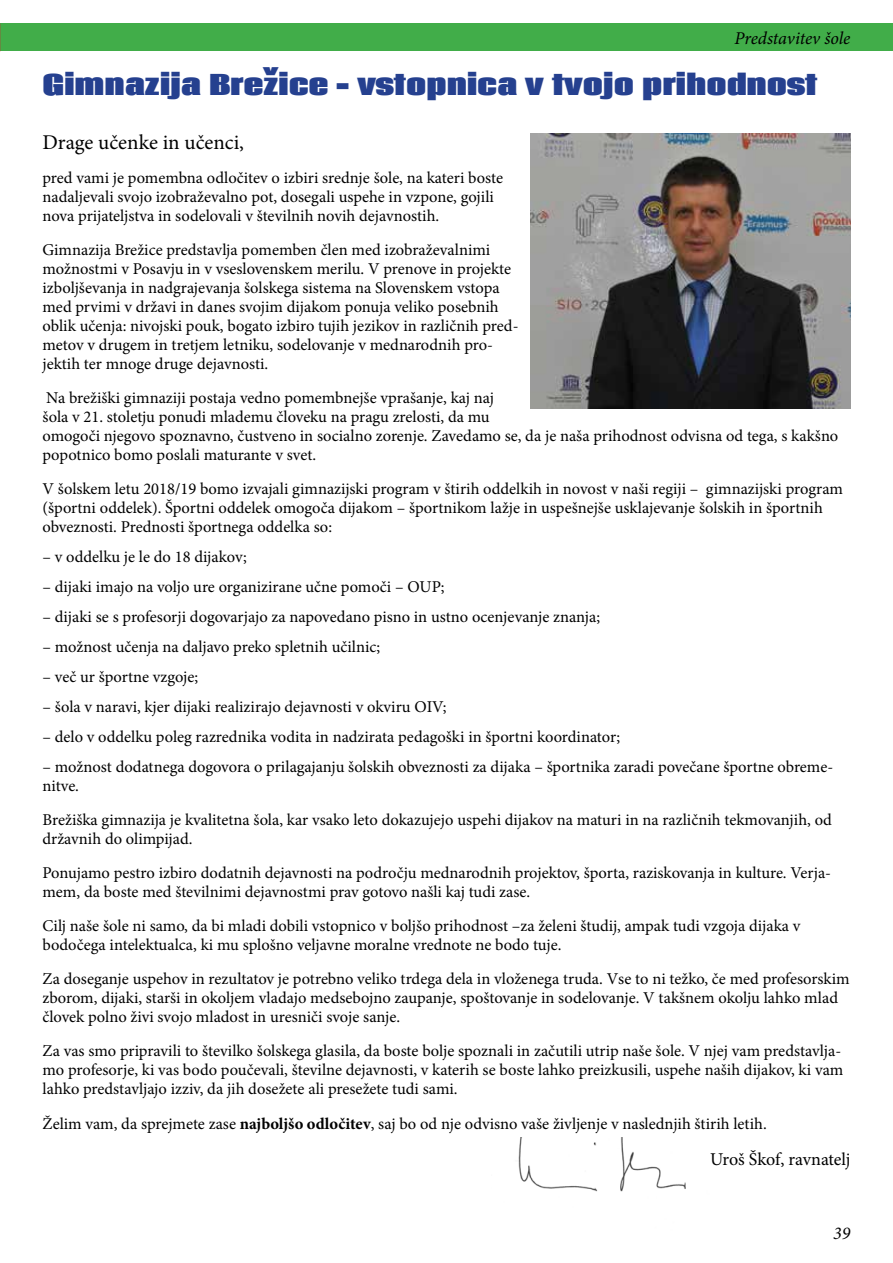
<style>
.page{position:relative;width:893px;height:1263px;background:#fff}
.page>*{position:absolute;margin:0;border:0;box-sizing:border-box;transform-origin:0 0}
.t1{font:800 27px "Coda";color:#25408f}
.t2{font:21px "Minion Pro";color:#000}
.t3{font:18px "Minion Pro";letter-spacing:-.01em;color:#000}
.t4{font:italic 18px "Minion Pro";letter-spacing:-.005em;color:#000}
.t5{font:16.5px/19px "Minion Pro";color:#000}
.s1{font-weight:700}
</style>
<div class="page">
<img style="left:531px;top:134px;width:319px;height:274px">
<img style="left:518px;top:1137px;width:168px;height:55px">
<div style="left:0;top:23px;width:893px;height:28px;background:#41ad49"></div>
<p class="t4" style="left:735px;top:26px;width:117px">Predstavitev šole</p>
<h1 class="t1" style="left:43px;top:60px;width:776px">Gimnazija Brežice – vstopnica v tvojo prihodnost</h1>
<p class="t2" style="left:43px;top:128px;width:203px">Drage učenke in učenci,</p>
<p class="t5" style="left:43px;top:169px;width:462px">pred vami je pomembna odločitev o izbiri srednje šole, na kateri boste nadaljevali svojo izobraževalno pot, dosegali uspehe in vzpone, gojili nova prijateljstva in sodelovali v številnih novih dejavnostih.</p>
<p class="t5" style="left:43px;top:240px;width:477px">Gimnazija Brežice predstavlja pomemben člen med izobraževalnimi možnostmi v Posavju in v vseslovenskem merilu. V prenove in projekte izboljševanja in nadgrajevanja šolskega sistema na Slovenskem vstopa med prvimi v državi in danes svojim dijakom ponuja veliko posebnih oblik učenja: nivojski pouk, bogato izbiro tujih jezikov in različnih pred&shy;metov v drugem in tretjem letniku, sodelovanje v mednarodnih pro&shy;jektih ter mnoge druge dejavnosti.</p>
<p class="t5" style="left:43px;top:388px;width:797px">Na brežiški gimnaziji postaja vedno pomembnejše vprašanje, kaj naj<br>šola v 21. stoletju ponudi mlademu človeku na pragu zrelosti, da mu<br>omogoči njegovo spoznavno, čustveno in socialno zorenje. Zavedamo se, da je naša prihodnost odvisna od tega, s kakšno popotnico bomo poslali maturante v svet.</p>
<p class="t5" style="left:43px;top:479px;width:802px">V šolskem letu 2018/19 bomo izvajali gimnazijski program v štirih oddelkih in novost v naši regiji – gimnazijski program (športni oddelek). Športni oddelek omogoča dijakom – športnikom lažje in uspešnejše usklajevanje šolskih in športnih obveznosti. Prednosti športnega oddelka so:</p>
<p class="t5" style="left:43px;top:547px;width:206px">– v oddelku je le do 18 dijakov;</p>
<p class="t5" style="left:43px;top:577px;width:404px">– dijaki imajo na voljo ure organizirane učne pomoči – OUP;</p>
<p class="t5" style="left:43px;top:607px;width:559px">– dijaki se s profesorji dogovarjajo za napovedano pisno in ustno ocenjevanje znanja;</p>
<p class="t5" style="left:43px;top:637px;width:339px">– možnost učenja na daljavo preko spletnih učilnic;</p>
<p class="t5" style="left:43px;top:667px;width:157px">– več ur športne vzgoje;</p>
<p class="t5" style="left:43px;top:697px;width:405px">– šola v naravi, kjer dijaki realizirajo dejavnosti v okviru OIV;</p>
<p class="t5" style="left:43px;top:727px;width:579px">– delo v oddelku poleg razrednika vodita in nadzirata pedagoški in športni koordinator;</p>
<p class="t5" style="left:43px;top:757px;width:792px">– možnost dodatnega dogovora o prilagajanju šolskih obveznosti za dijaka – športnika zaradi povečane športne obreme&shy;nitve.</p>
<p class="t5" style="left:43px;top:810px;width:791px">Brežiška gimnazija je kvalitetna šola, kar vsako leto dokazujejo uspehi dijakov na maturi in na različnih tekmovanjih, od državnih do olimpijad.</p>
<p class="t5" style="left:43px;top:863px;width:790px">Ponujamo pestro izbiro dodatnih dejavnosti na področju mednarodnih projektov, športa, raziskovanja in kulture. Verja&shy;mem, da boste med številnimi dejavnostmi prav gotovo našli kaj tudi zase.</p>
<p class="t5" style="left:43px;top:916px;width:759px">Cilj naše šole ni samo, da bi mladi dobili vstopnico v boljšo prihodnost –za želeni študij, ampak tudi vzgoja dijaka v bodočega intelektualca, ki mu splošno veljavne moralne vrednote ne bodo tuje.</p>
<p class="t5" style="left:43px;top:969px;width:809px">Za doseganje uspehov in rezultatov je potrebno veliko trdega dela in vloženega truda. Vse to ni težko, če med profesorskim zborom, dijaki, starši in okoljem vladajo medsebojno zaupanje, spoštovanje in sodelovanje. V takšnem okolju lahko mlad človek polno živi svojo mladost in uresniči svoje sanje.</p>
<p class="t5" style="left:43px;top:1041px;width:802px">Za vas smo pripravili to številko šolskega glasila, da boste bolje spoznali in začutili utrip naše šole. V njej vam predstavlja&shy;mo profesorje, ki vas bodo poučevali, številne dejavnosti, v katerih se boste lahko preizkusili, uspehe naših dijakov, ki vam lahko predstavljajo izziv, da jih dosežete ali presežete tudi sami.</p>
<p class="t5" style="left:43px;top:1114px;width:726px">Želim vam, da sprejmete zase <span class="s1">najboljšo odločitev</span>, saj bo od nje odvisno vaše življenje v naslednjih štirih letih.</p>
<p class="t3" style="left:710px;top:1147px;width:142px">Uroš Škof, ravnatelj</p>
<p class="t4" style="left:833px;top:1221px;width:19px">39</p>
</div>
